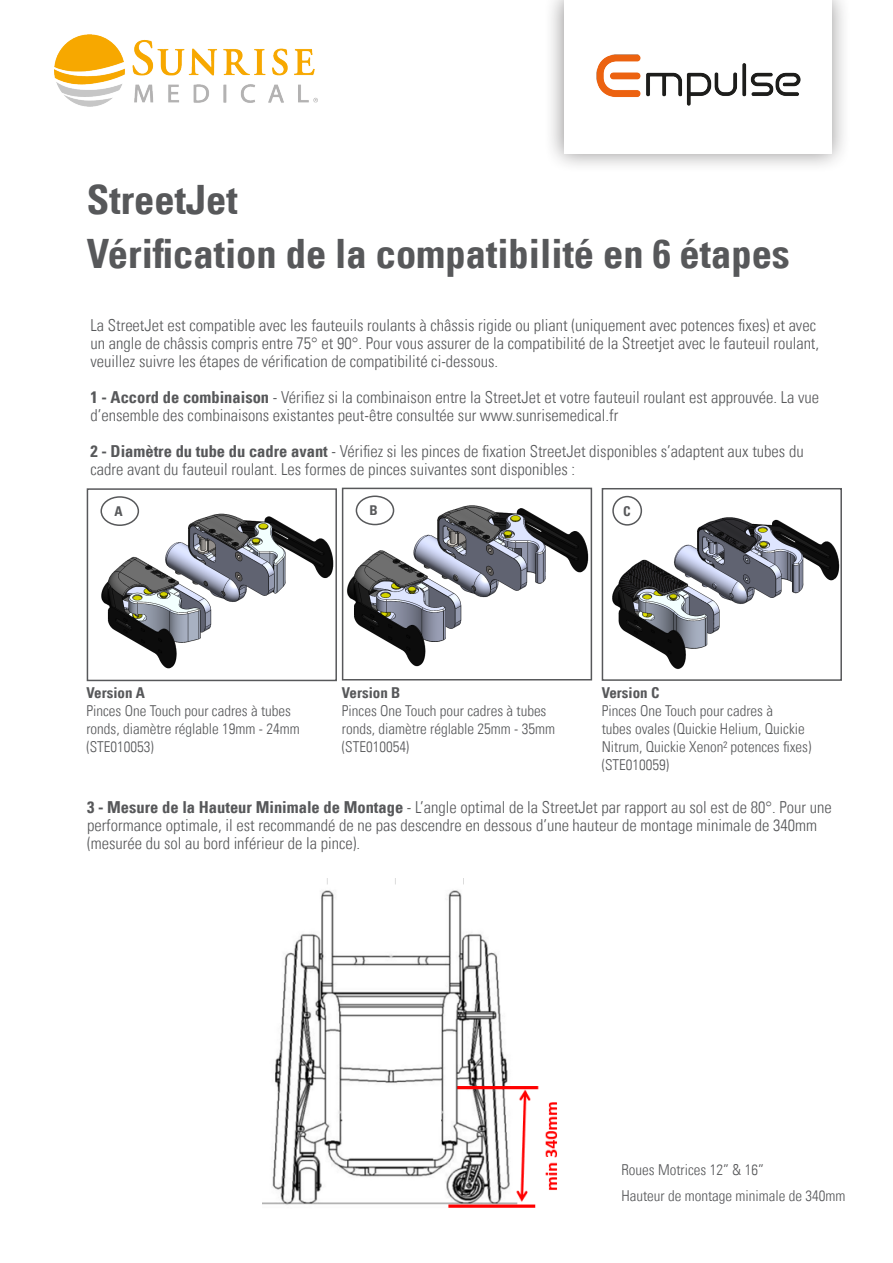
<style>
.page{position:relative;width:893px;height:1263px;background:#fff}
.page>*{position:absolute;margin:0;border:0;box-sizing:border-box;transform-origin:0 0}
.t1{font:40.5px "Univers Com 67 Bold Cond";color:#57585a}
.Introduction{font:16.5px/18px "Univers Com 47 Light Cond";color:#57585a}
.Brødtekst_9_pkt{font:15px/18px "Univers Com 47 Light Cond";color:#57585a}
.Brødtekst_9_pkt-2{font:13.5px "Univers Com 67 Bold Cond";color:#57585a}
.s1{font-family:"Univers Com 67 Bold Cond"}
</style>
<div class="page">
<img style="left:54px;top:34px;width:264px;height:72px">
<div style="left:544px;top:0;width:307px;height:173px;background:#231f20;opacity:.5"></div>
<div style="left:564px;top:0;width:267px;height:153px;background:#fff"></div>
<img style="left:596px;top:54px;width:205px;height:52px">
<img style="left:347px;top:498px;width:242px;height:169px">
<div style="left:342px;top:488px;width:250px;height:192px;border:2px solid #57585a"></div>
<div style="left:356px;top:495px;width:38px;height:30px;border:2px solid #57585a;border-radius:50%"></div>
<img style="left:101px;top:496px;width:233px;height:173px">
<div style="left:87px;top:488px;width:250px;height:193px;border:2px solid #57585a"></div>
<div style="left:100px;top:496px;width:39px;height:30px;border:2px solid #57585a;border-radius:50%"></div>
<img style="left:612px;top:495px;width:227px;height:174px">
<div style="left:602px;top:488px;width:240px;height:193px;border:2px solid #57585a"></div>
<div style="left:612px;top:496px;width:30px;height:30px;border:2px solid #57585a;border-radius:50%"></div>
<img style="left:263px;top:878px;width:294px;height:330px">
<p class="t1" style="left:87px;top:174px;width:152px">StreetJet</p>
<p class="t1" style="left:87px;top:228px;width:704px">Vérification de la compatibilité en 6 étapes</p>
<p class="Introduction" style="left:90px;top:316px;width:730px">La StreetJet est compatible avec les fauteuils roulants à châssis rigide ou pliant (uniquement avec potences fixes) et avec un angle de châssis compris entre 75° et 90°. Pour vous assurer de la compatibilité de la Streetjet avec le fauteuil roulant, veuillez suivre les étapes de vérification de compatibilité ci-dessous.</p>
<p class="Introduction" style="left:90px;top:388px;width:730px"><span class="s1">1 - Accord de combinaison</span> - Vérifiez si la combinaison entre la StreetJet et votre fauteuil roulant est approuvée. La vue d’ensemble des combinaisons existantes peut-être consultée sur www.sunrisemedical.fr</p>
<p class="Introduction" style="left:90px;top:442px;width:715px"><span class="s1">2 - Diamètre du tube du cadre avant</span> - Vérifiez si les pinces de fixation StreetJet disponibles s’adaptent aux tubes du cadre avant du fauteuil roulant. Les formes de pinces suivantes sont disponibles :</p>
<p class="Brødtekst_9_pkt-2" style="left:114px;top:503px;width:10px">A</p>
<p class="Brødtekst_9_pkt-2" style="left:370px;top:502px;width:10px">B</p>
<p class="Brødtekst_9_pkt-2" style="left:623px;top:502px;width:9px">C</p>
<p class="Brødtekst_9_pkt" style="left:86px;top:683px;width:215px"><span class="s1">Version A<br></span>Pinces One Touch pour cadres à tubes ronds, diamètre réglable 19mm - 24mm (STE010053)</p>
<p class="Brødtekst_9_pkt" style="left:342px;top:683px;width:215px"><span class="s1">Version B<br></span>Pinces One Touch pour cadres à tubes ronds, diamètre réglable 25mm - 35mm (STE010054)</p>
<p class="Brødtekst_9_pkt" style="left:602px;top:683px;width:211px"><span class="s1">Version C<br></span>Pinces One Touch pour cadres à<br>tubes ovales (Quickie Helium, Quickie<br>Nitrum, Quickie Xenon² potences fixes) (STE010059)</p>
<p class="Introduction" style="left:87px;top:798px;width:746px"><span class="s1">3 - Mesure de la Hauteur Minimale de Montage</span> - L’angle optimal de la StreetJet par rapport au sol est de 80°. Pour une performance optimale, il est recommandé de ne pas descendre en dessous d’une hauteur de montage minimale de 340mm (mesurée du sol au bord inférieur de la pince).</p>
<p class="Brødtekst_9_pkt" style="left:621px;top:1160px;width:144px">Roues Motrices 12” &amp; 16”</p>
<p class="Brødtekst_9_pkt" style="left:621px;top:1187px;width:226px">Hauteur de montage minimale de 340mm</p>
</div>
